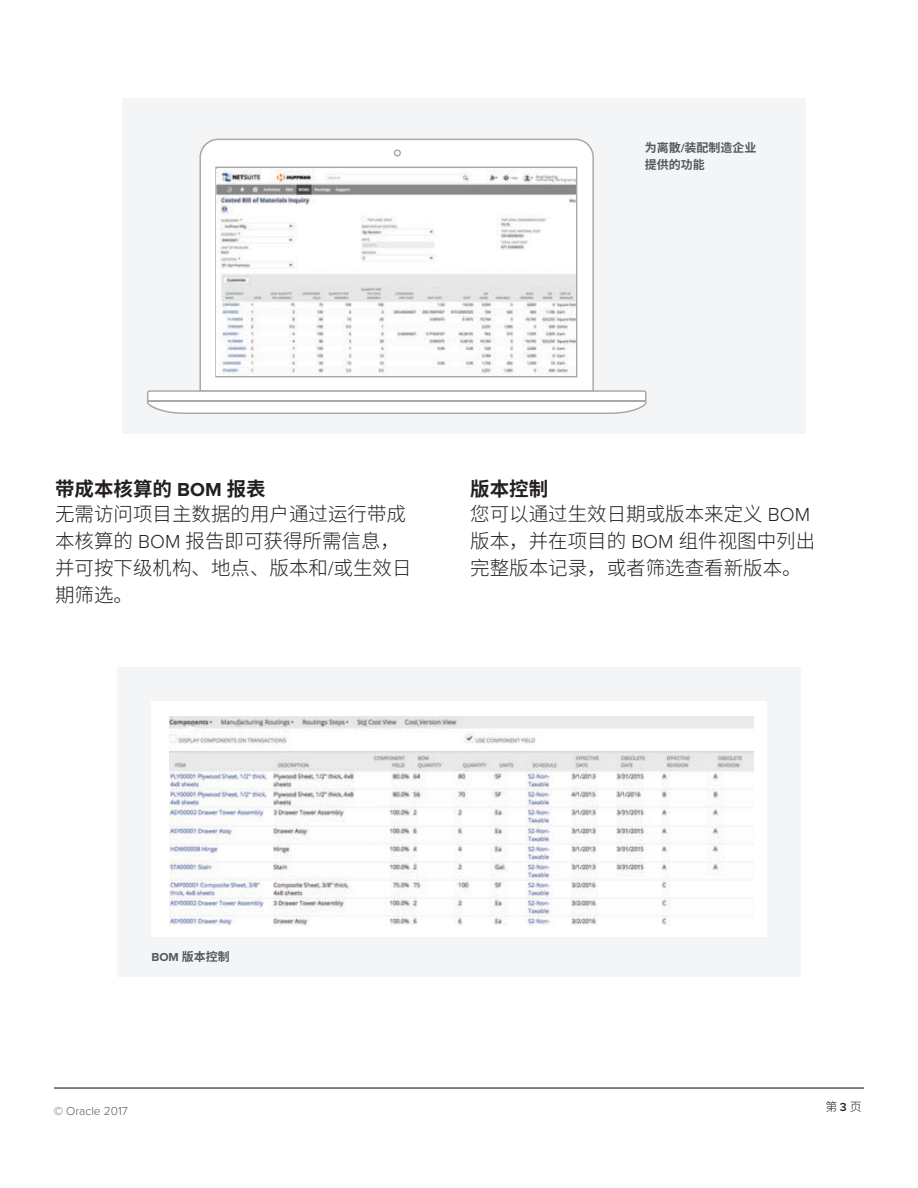
<style>
.page{position:relative;width:918px;height:1188px;background:#fff}
.page>*{position:absolute;margin:0;border:0;box-sizing:border-box;transform-origin:0 0}
.t1{font:300 19.5px/27px "Source Han Sans CN";color:#231f20}
.t2{font:700 12px/16.5px "Source Han Sans CN";color:#57585a}
.t3{font:300 12px "Proxima Nova";color:#57585a}
.t4{font:300 12px "Source Han Sans CN";color:#231f20}
.s1{font-family:"Proxima Nova"}
.s2{font-weight:700}
.s3{font-family:"Proxima Nova";font-weight:700}
.s4{font-family:"Proxima Nova";font-weight:600}
</style>
<div class="page">
<hr style="left:54px;top:1087px;width:810px;height:2px;background:#57585a">
<div style="left:123px;top:99px;width:683px;height:335px;background:#f3f5f6"></div>
<svg style="left:199px;top:139px;width:395px;height:251px;fill:#fff"></svg>
<svg style="left:394px;top:149px;width:7px;height:8px"></svg>
<svg style="left:147px;top:390px;width:499px;height:24px"></svg>
<hr style="left:147px;top:401px;width:498px;height:1px;background:#a8a8a8">
<svg style="left:215px;top:167px;width:362px;height:210px"></svg>
<img style="left:217px;top:170px;width:359px;height:205px">
<div style="left:117px;top:668px;width:684px;height:309px;background:#f3f5f6"></div>
<div style="left:151px;top:701px;width:616px;height:236px;background:#fff"></div>
<img style="left:169px;top:716px;width:585px;height:210px">
<p class="t2" style="left:645px;top:140px;width:113px">为离散<span class="s1">/</span>装配制造企业提供的功能</p>
<p class="t1" style="left:55px;top:477px;width:353px;line-height:24.8px"><span class="s2">带成本核算的</span> <span class="s3">BOM</span> <span class="s2">报表<br></span>无需访问项目主数据的用户通过运行带成</p>
<p class="t1" style="left:55px;top:528px;width:358px">本核算的 <span class="s1">BOM</span> 报告即可获得所需信息，并可按下级机构、地点、版本和<span class="s1">/</span>或生效日期筛选。</p>
<p class="t1" style="left:470px;top:477px;width:341px;line-height:24.8px"><span class="s2">版本控制<br></span>您可以通过生效日期或版本来定义 <span class="s1">BOM</span></p>
<p class="t1" style="left:470px;top:527px;width:346px">版本，并在项目的 <span class="s1">BOM</span> 组件视图中列出完整版本记录，或者筛选查看新版本。</p>
<p class="t2" style="left:151px;top:949px;width:80px"><span class="s1">BOM</span> 版本控制</p>
<p class="t3" style="left:54px;top:1106px;width:76px">© Oracle 2017</p>
<p class="t4" style="left:825px;top:1100px;width:38px">第 <span class="s4">3</span> 页</p>
</div>
